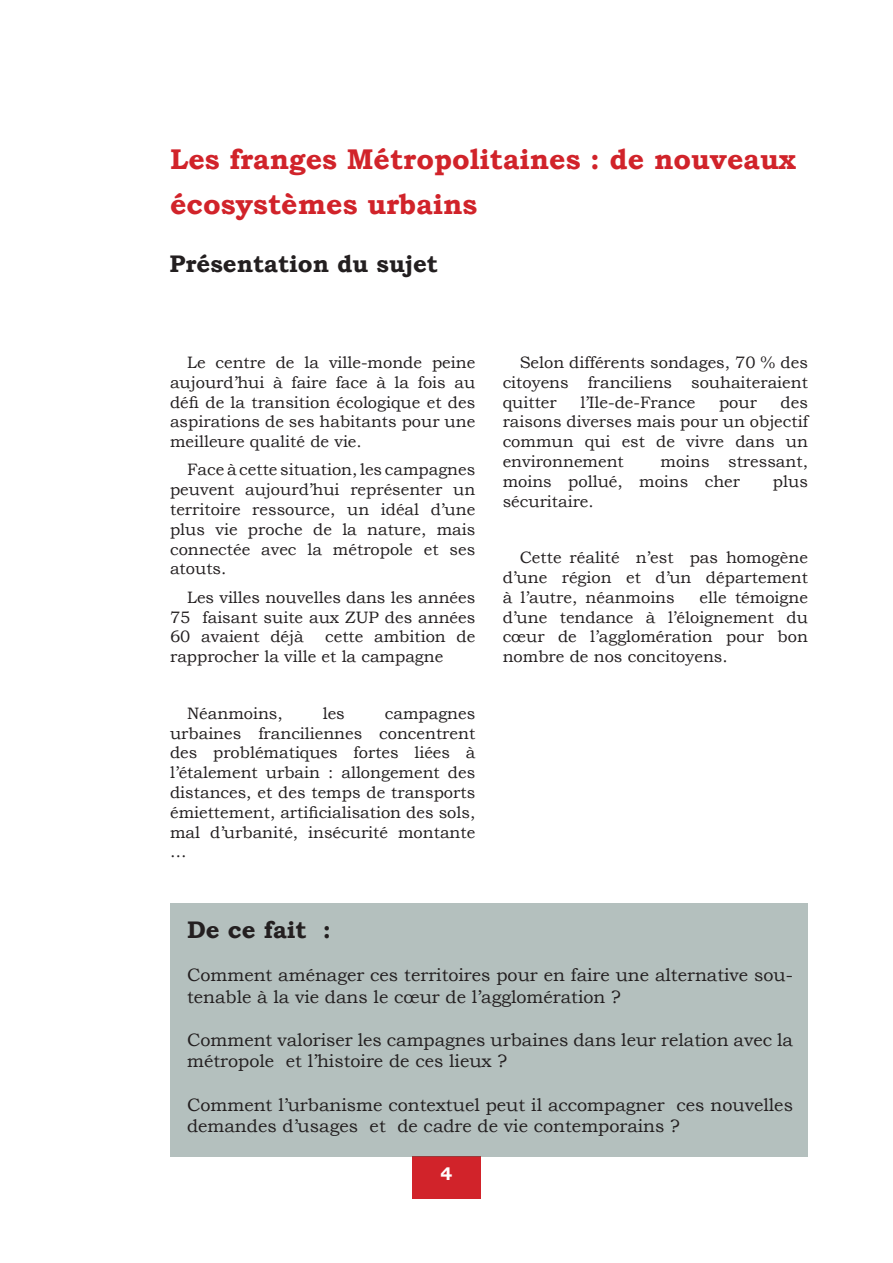
<style>
.page{position:relative;width:893px;height:1263px;background:#fff}
.page>*{position:absolute;margin:0;border:0;box-sizing:border-box;transform-origin:0 0}
.t1{font:700 28.5px/45px "Bookman Old Style";color:#d1232a}
.t2{font:700 24px "Bookman Old Style";color:#231f20}
.t3{font:18px/21.6px "Bookman Old Style";color:#231f20}
.t4{font:700 18px "Bookman Old Style";color:#fff}
.t5{font:16.5px/19.8px "Bookman Old Style";color:#231f20;text-align:justify}
</style>
<div class="page">
<div style="left:412px;top:1157px;width:68px;height:42px;background:#d1232a"></div>
<div style="left:170px;top:904px;width:638px;height:253px;background:#b4c0be"></div>
<h1 class="t1" style="left:170px;top:137px;width:627px">Les franges Métropolitaines : de nouveaux écosystèmes urbains</h1>
<h2 class="t2" style="left:170px;top:247px;width:270px">Présentation du sujet</h2>
<p class="t5" style="left:170px;top:352px;width:307px;text-indent:17px">Le centre de la ville-monde peine aujourd’hui à faire face à la fois au défi de la transition écologique et des aspirations de ses habitants pour une meilleure qualité de vie.</p>
<p class="t5" style="left:170px;top:460px;width:307px;text-indent:17px">Face à cette situation, les campagnes peuvent aujourd’hui représenter un territoire ressource, un idéal d’une plus vie proche de la nature, mais connectée avec la métropole et ses atouts.</p>
<p class="t5" style="left:170px;top:587px;width:307px;text-indent:17px">Les villes nouvelles dans les années 75 faisant suite aux ZUP des années 60 avaient déjà</p>
<p class="t5" style="left:170px;top:627px;width:307px;text-indent:155px">cette ambition de rapprocher la ville et la campagne</p>
<p class="t5" style="left:187px;top:703px;width:97px">Néanmoins,</p>
<p class="t5" style="left:323px;top:703px;width:24px">les</p>
<p class="t5" style="left:170px;top:703px;width:307px;text-indent:215px">campagnes urbaines franciliennes concentrent des problématiques fortes liées à l’étalement urbain : allongement des distances, et des temps de transports émiettement, artificialisation des sols, mal d’urbanité, insécurité montante …</p>
<p class="t5" style="left:503px;top:352px;width:307px;text-indent:17px">Selon différents sondages, 70 % des citoyens franciliens souhaiteraient quitter</p>
<p class="t5" style="left:503px;top:392px;width:307px;text-indent:278px">des raisons diverses mais pour un objectif commun qui est de vivre dans un environnement</p>
<p class="t5" style="left:580px;top:392px;width:117px">l’Ile-de-France</p>
<p class="t5" style="left:719px;top:392px;width:39px">pour</p>
<p class="t5" style="left:503px;top:451px;width:307px;text-indent:158px">moins stressant, moins pollué, moins cher</p>
<p class="t5" style="left:773px;top:471px;width:36px">plus</p>
<p class="t5" style="left:503px;top:491px;width:93px">sécuritaire.</p>
<p class="t5" style="left:503px;top:548px;width:307px;text-indent:17px">Cette réalité n’est pas homogène d’une région et d’un département à l’autre, néanmoins</p>
<p class="t5" style="left:503px;top:587px;width:307px;text-indent:197px">elle témoigne d’une tendance à l’éloignement du cœur de l’agglomération pour bon nombre de nos concitoyens.</p>
<h2 class="t2" style="left:187px;top:912px;width:146px">De ce fait :</h2>
<p class="t3" style="left:187px;top:964px;width:607px">Comment aménager ces territoires pour en faire une alternative sou&shy;tenable à la vie dans le cœur de l’agglomération ?</p>
<p class="t3" style="left:187px;top:1029px;width:607px">Comment valoriser les campagnes urbaines dans leur relation avec la métropole et l’histoire de ces lieux ?</p>
<p class="t3" style="left:187px;top:1094px;width:607px">Comment l’urbanisme contextuel peut il accompagner ces nouvelles demandes d’usages et de cadre de vie contemporains ?</p>
<p class="t4" style="left:441px;top:1161px;width:13px">4</p>
</div>
